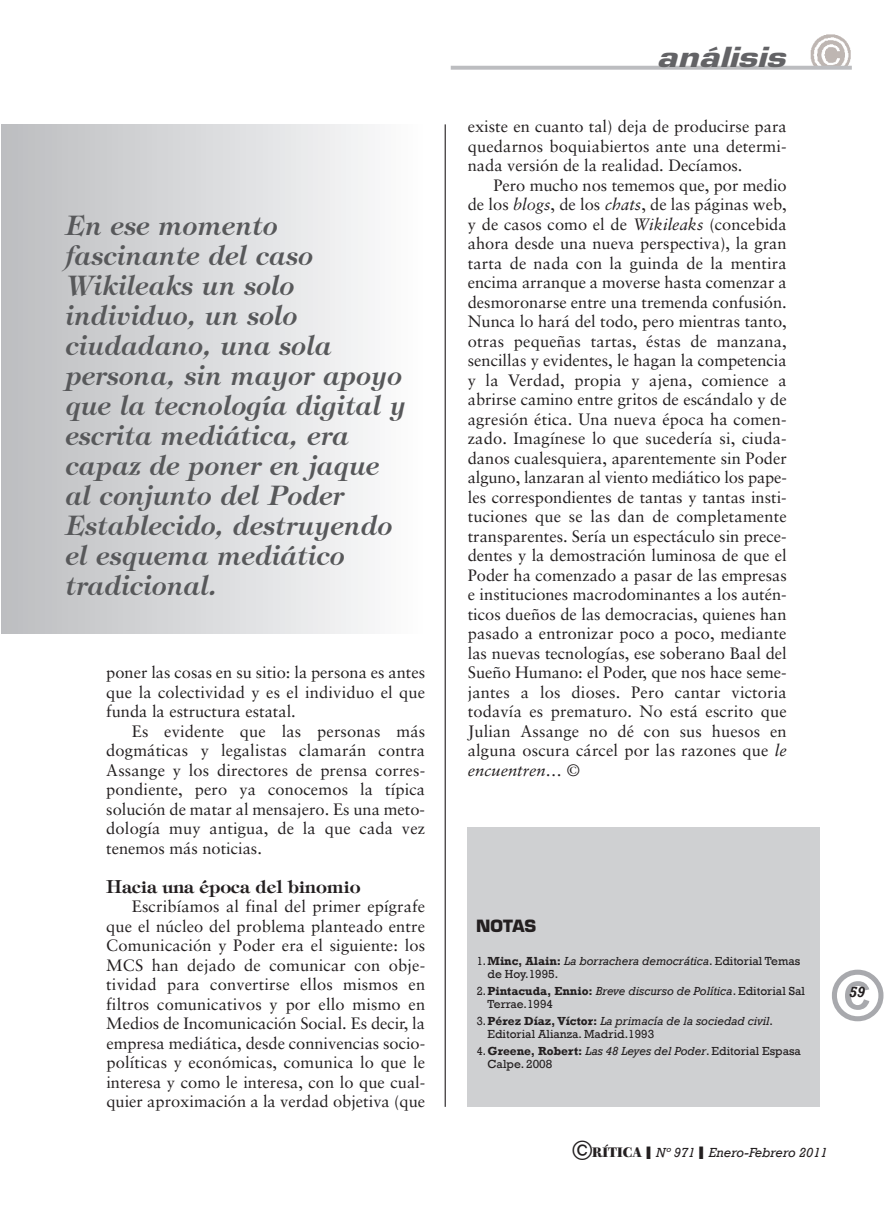
<style>
.page{position:relative;width:893px;height:1212px;background:#fff}
.page>*{position:absolute;margin:0;border:0;box-sizing:border-box;transform-origin:0 0}
.t1{font:700 69px "Rockwell";color:#a8a9ad}
.t2{font:italic 600 27px/30px "Tiffany";color:#57585a}
.t3{font:italic 700 27px "Eurostile";letter-spacing:.005em;color:#636366;scale:1.25 1}
.t4{font:600 18px "Tiffany";color:#231f20}
.t5{font:16.5px/19.5px "Sabon";color:#231f20;text-align:justify}
.t6{font:italic 16.5px "Sabon";color:#231f20}
.t7{font:700 16.5px "Eurostile";color:#231f20}
.t8{font:italic 700 15px "Rockwell";color:#231f20}
.t9{font:italic 13.5px "Rockwell";color:#231f20}
.t10{font:12px/13.5px "Rockwell";color:#231f20;scale:.93 1}
.s1{font-style:italic}
.s2{font-style:normal}
.s3{font-weight:700}
.s4{font-family:"Helvetica";font-style:normal;font-size:27px}
.s5{font-family:"Bodoni Old Face BE";font-weight:700;font-style:normal}
</style>
<div class="page">
<img style="left:809px;top:34px;width:43px;height:32px">
<svg style="left:451px;top:66px;width:401px;height:4px;background:#c1c2c5"></svg>
<div style="left:1px;top:124px;width:421px;height:510px;background:linear-gradient(to right,#bbbdbf,#fcfdfd)"></div>
<hr style="left:445px;top:124px;width:1px;height:983px;background:#231f20">
<div style="left:467px;top:827px;width:353px;height:280px;background:#cfd0d2"></div>
<p class="t2" style="left:66px;top:210px;width:342px">En ese momento fascinante del caso<br>Wikileaks un solo individuo, un solo ciudadano, una sola persona, sin mayor apoyo que la tecnología digital y escrita mediática, era capaz de poner en jaque al conjunto del Poder<br>Establecido, destruyendo el esquema mediático tradicional.</p>
<p class="t5" style="left:106px;top:664px;width:320px">poner las cosas en su sitio: la persona es antes</p>
<p class="t5" style="left:106px;top:683px;width:320px">que la colectividad y es el individuo el que</p>
<p class="t5" style="left:106px;top:703px;width:191px">funda la estructura estatal.</p>
<p class="t5" style="left:132px;top:722px;width:295px">Es evidente que las personas más</p>
<p class="t5" style="left:106px;top:742px;width:320px">dogmáticas y legalistas clamarán contra</p>
<p class="t5" style="left:106px;top:761px;width:320px">Assange y los directores de prensa corres-</p>
<p class="t5" style="left:106px;top:781px;width:320px">pondiente, pero ya conocemos la típica</p>
<p class="t5" style="left:106px;top:800px;width:320px">solución de matar al mensajero. Es una meto-</p>
<p class="t5" style="left:106px;top:820px;width:320px">dología muy antigua, de la que cada vez</p>
<p class="t5" style="left:106px;top:839px;width:157px">tenemos más noticias.</p>
<p class="t4" style="left:106px;top:876px;width:256px">Hacia una época del binomio</p>
<p class="t5" style="left:106px;top:898px;width:320px;text-indent:26px">Escribíamos al final del primer epígrafe que el núcleo del problema planteado entre Comunicación y Poder era el siguiente: los MCS han dejado de comunicar con obje&shy;tividad para convertirse ellos mismos en filtros comunicativos y por ello mismo en Medios de Incomunicación Social. Es decir, la empresa mediática, desde connivencias socio&shy;políticas y económicas, comunica lo que le interesa y como le interesa, con lo que cual&shy;quier aproximación a la verdad objetiva (que</p>
<p class="t3" style="left:657px;top:47px;width:105px">análisis</p>
<p class="t5" style="left:468px;top:118px;width:320px">existe en cuanto tal) deja de producirse para</p>
<p class="t5" style="left:468px;top:137px;width:320px">quedarnos boquiabiertos ante una determi-</p>
<p class="t5" style="left:468px;top:157px;width:276px">nada versión de la realidad. Decíamos.</p>
<p class="t5" style="left:493px;top:176px;width:295px">Pero mucho nos tememos que, por medio</p>
<p class="t5" style="left:468px;top:196px;width:320px">de los <span class="s1">blogs</span>, de los <span class="s1">chats</span>, de las páginas web,</p>
<p class="t5" style="left:468px;top:215px;width:320px">y de casos como el de <span class="s1">Wikileaks</span> (concebida</p>
<p class="t5" style="left:468px;top:235px;width:320px">ahora desde una nueva perspectiva), la gran</p>
<p class="t5" style="left:468px;top:254px;width:320px">tarta de nada con la guinda de la mentira</p>
<p class="t5" style="left:468px;top:274px;width:320px">encima arranque a moverse hasta comenzar a</p>
<p class="t5" style="left:468px;top:293px;width:320px">desmoronarse entre una tremenda confusión.</p>
<p class="t5" style="left:468px;top:313px;width:320px">Nunca lo hará del todo, pero mientras tanto,</p>
<p class="t5" style="left:468px;top:332px;width:320px">otras pequeñas tartas, éstas de manzana,</p>
<p class="t5" style="left:468px;top:352px;width:320px">sencillas y evidentes, le hagan la competencia</p>
<p class="t5" style="left:468px;top:371px;width:320px">y la Verdad, propia y ajena, comience a</p>
<p class="t5" style="left:468px;top:391px;width:320px">abrirse camino entre gritos de escándalo y de</p>
<p class="t5" style="left:468px;top:410px;width:320px">agresión ética. Una nueva época ha comen-</p>
<p class="t5" style="left:468px;top:430px;width:320px">zado. Imagínese lo que sucedería si, ciuda-</p>
<p class="t5" style="left:468px;top:449px;width:320px">danos cualesquiera, aparentemente sin Poder</p>
<p class="t5" style="left:468px;top:469px;width:321px">alguno, lanzaran al viento mediático los pape-</p>
<p class="t5" style="left:468px;top:488px;width:320px">les correspondientes de tantas y tantas insti-</p>
<p class="t5" style="left:468px;top:508px;width:320px">tuciones que se las dan de completamente</p>
<p class="t5" style="left:468px;top:527px;width:320px">transparentes. Sería un espectáculo sin prece-</p>
<p class="t5" style="left:468px;top:547px;width:320px">dentes y la demostración luminosa de que el</p>
<p class="t5" style="left:468px;top:566px;width:320px">Poder ha comenzado a pasar de las empresas</p>
<p class="t5" style="left:468px;top:586px;width:320px">e instituciones macrodominantes a los autén-</p>
<p class="t5" style="left:468px;top:605px;width:320px">ticos dueños de las democracias, quienes han</p>
<p class="t5" style="left:468px;top:625px;width:320px">pasado a entronizar poco a poco, mediante</p>
<p class="t5" style="left:468px;top:644px;width:320px">las nuevas tecnologías, ese soberano Baal del</p>
<p class="t5" style="left:468px;top:664px;width:320px">Sueño Humano: el Poder, que nos hace seme-</p>
<p class="t5" style="left:468px;top:683px;width:320px">jantes a los dioses. Pero cantar victoria</p>
<p class="t5" style="left:468px;top:703px;width:320px">todavía es prematuro. No está escrito que</p>
<p class="t5" style="left:468px;top:722px;width:320px">Julian Assange no dé con sus huesos en</p>
<p class="t5" style="left:468px;top:742px;width:320px">alguna oscura cárcel por las razones que <span class="s1">le</span></p>
<p class="t6" style="left:468px;top:763px;width:114px">encuentren<span class="s2">… ©</span></p>
<p class="t7" style="left:476px;top:919px;width:62px">NOTAS</p>
<p class="t10" style="left:487px;top:953px;width:338px;text-indent:-11px">1.<span class="s3">Minc, Alain:</span> <span class="s1">La borrachera democrática</span>. Editorial Temas de Hoy.1995.</p>
<p class="t10" style="left:487px;top:983px;width:343px;text-indent:-11px">2.<span class="s3">Pintacuda, Ennio:</span> <span class="s1">Breve discurso de Política</span>. Editorial Sal<br>Terrae.1994</p>
<p class="t10" style="left:487px;top:1013px;width:308px;text-indent:-11px">3.<span class="s3">Pérez Díaz, Víctor:</span> <span class="s1">La primacía de la sociedad civil</span>.<br>Editorial Alianza. Madrid.1993</p>
<p class="t10" style="left:487px;top:1043px;width:339px;text-indent:-11px">4.<span class="s3">Greene, Robert:</span> <span class="s1">Las 48 Leyes del Poder</span>. Editorial Espasa<br>Calpe. 2008</p>
<p class="t1" style="left:832px;top:952px;width:53px">©</p>
<p class="t8" style="left:849px;top:983px;width:18px">59</p>
<p class="t9" style="left:572px;top:1144px;width:257px"><span class="s4">©</span><span class="s5">RÍTICA</span> ❙ Nº 971 ❙ Enero-Febrero 2011</p>
</div>
